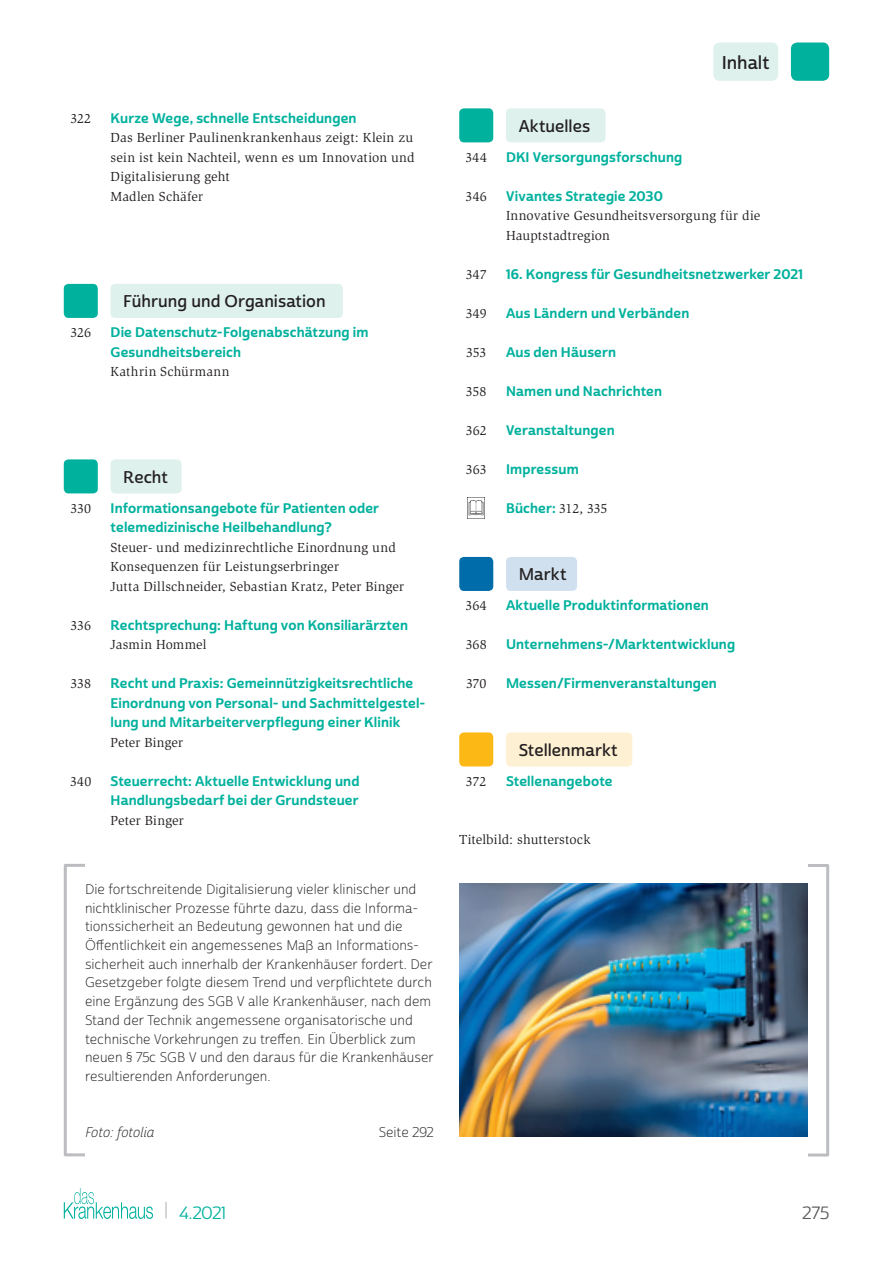
<style>
.page{position:relative;width:893px;height:1263px;background:#fff}
.page>*{position:absolute;margin:0;border:0;box-sizing:border-box;transform-origin:0 0}
.t1{font:18px "Cabrito Sans Nor Dem";letter-spacing:-.005em;color:#231f20}
.t2{font:17.25px "Cabrito Sans Nor Reg";color:#00b19d}
.t3{font:17.25px "Cabrito Sans Nor Reg";color:#57585a}
.t4{font:16.5px "Cabrito Sans Nor Dem";letter-spacing:.005em;color:#231f20}
.t5{font:13.5px/19.5px "Cabrito Sans Nor Bol";letter-spacing:.01em;color:#00b19d}
.t6{font:13.5px/18.8px "Cabrito Sans Nor Lig";color:#231f20}
.t7{font:13.5px/19.5px "Slimbach Std";letter-spacing:.015em;color:#231f20}
.t8{font:13.5px "Slimbach Std";letter-spacing:.035em;color:#231f20}
.t9{font:13.5px "Cabrito Sans Nor Lig It";color:#231f20}
.s1{font-family:"Slimbach Std";color:#231f20}
.s2{font-size:18.9px;color:#bcbdc0}
</style>
<div class="page">
<svg style="left:64px;top:1188px;width:89px;height:31px"></svg>
<div style="left:791px;top:43px;width:38px;height:38px;background:#00b19d;border-radius:6px"></div>
<div style="left:64px;top:864px;width:23px;height:292px;border:3px solid #bcbdc0"></div>
<div style="left:713px;top:43px;width:65px;height:38px;background:#def1ed;border-radius:6px"></div>
<div style="left:806px;top:864px;width:23px;height:292px;border:3px solid #bcbdc0"></div>
<img style="left:459px;top:883px;width:349px;height:254px">
<div style="left:111px;top:284px;width:232px;height:34px;background:#def1ed;border-radius:5px"></div>
<div style="left:64px;top:284px;width:34px;height:34px;background:#00b19d;border-radius:5px"></div>
<div style="left:111px;top:459px;width:71px;height:34px;background:#def1ed;border-radius:5px"></div>
<div style="left:64px;top:459px;width:34px;height:34px;background:#00b19d;border-radius:5px"></div>
<div style="left:506px;top:108px;width:99px;height:34px;background:#def1ed;border-radius:5px"></div>
<div style="left:459px;top:108px;width:34px;height:34px;background:#00b19d;border-radius:5px"></div>
<img style="left:468px;top:498px;width:17px;height:21px">
<div style="left:506px;top:557px;width:71px;height:34px;background:#d1e0ef;border-radius:5px"></div>
<div style="left:459px;top:557px;width:34px;height:34px;background:#006daa;border-radius:5px"></div>
<div style="left:506px;top:732px;width:126px;height:34px;background:#fef0d3;border-radius:5px"></div>
<div style="left:459px;top:732px;width:34px;height:34px;background:#fcb814;border-radius:5px"></div>
<p class="t7" style="left:70px;top:109px;width:22px">322</p>
<p class="t5" style="left:111px;top:109px;width:247px">Kurze Wege, schnelle Entscheidungen</p>
<p class="t7" style="left:111px;top:128px;width:306px">Das Berliner Paulinenkrankenhaus zeigt: Klein zu sein ist kein Nachteil, wenn es um Innovation und Digitalisierung geht<br>Madlen Schäfer</p>
<p class="t4" style="left:123px;top:291px;width:204px">Führung und Organisation</p>
<p class="t7" style="left:70px;top:323px;width:22px">326</p>
<p class="t5" style="left:111px;top:323px;width:259px">Die Datenschutz-Folgenabschätzung im<br>Gesundheitsbereich</p>
<p class="t8" style="left:111px;top:364px;width:120px">Kathrin Schürmann</p>
<p class="t4" style="left:123px;top:467px;width:46px">Recht</p>
<p class="t7" style="left:71px;top:499px;width:22px">330</p>
<p class="t5" style="left:111px;top:499px;width:270px">Informationsangebote für Patienten oder telemedizinische Heilbehandlung?</p>
<p class="t7" style="left:111px;top:538px;width:295px">Steuer- und medizinrechtliche Einordnung und<br>Konsequenzen für Leistungserbringer<br>Jutta Dillschneider, Sebastian Kratz, Peter Binger</p>
<p class="t7" style="left:71px;top:616px;width:22px">336</p>
<p class="t5" style="left:111px;top:616px;width:299px">Rechtsprechung: Haftung von Konsiliarärzten</p>
<p class="t7" style="left:111px;top:635px;width:98px">Jasmin Hommel</p>
<p class="t7" style="left:71px;top:674px;width:22px">338</p>
<p class="t5" style="left:111px;top:674px;width:316px">Recht und Praxis: Gemeinnützigkeitsrechtliche<br>Einordnung von Personal- und Sachmittelgestel&shy;lung und Mitarbeiterverpflegung einer Klinik</p>
<p class="t7" style="left:111px;top:733px;width:74px">Peter Binger</p>
<p class="t7" style="left:70px;top:772px;width:23px">340</p>
<p class="t5" style="left:111px;top:772px;width:251px">Steuerrecht: Aktuelle Entwicklung und<br>Handlungsbedarf bei der Grundsteuer</p>
<p class="t7" style="left:111px;top:811px;width:75px">Peter Binger</p>
<p class="t6" style="left:85px;top:880px;width:350px">Die fortschreitende Digitalisierung vieler klinischer und nichtklinischer Prozesse führte dazu, dass die Informa&shy;tionssicherheit an Bedeutung gewonnen hat und die Öffentlichkeit ein angemessenes Maß an Informations&shy;sicherheit auch innerhalb der Krankenhäuser fordert. Der Gesetzgeber folgte diesem Trend und verpflichtete durch eine Ergänzung des SGB V alle Krankenhäuser, nach dem Stand der Technik angemessene organisatorische und technische Vorkehrungen zu treffen. Ein Überblick zum neuen § 75c SGB V und den daraus für die Krankenhäuser resultierenden Anforderungen.</p>
<p class="t9" style="left:85px;top:1124px;width:71px">Foto: fotolia</p>
<p class="t6" style="left:379px;top:1123px;width:57px">Seite 292</p>
<p class="t4" style="left:519px;top:116px;width:73px">Aktuelles</p>
<h1 class="t1" style="left:722px;top:51px;width:49px">Inhalt</h1>
<p class="t7" style="left:465px;top:148px;width:23px">344</p>
<p class="t5" style="left:506px;top:148px;width:178px">DKI Versorgungsforschung</p>
<p class="t7" style="left:465px;top:187px;width:23px">346</p>
<p class="t5" style="left:506px;top:187px;width:158px">Vivantes Strategie 2030</p>
<p class="t7" style="left:506px;top:206px;width:256px">Innovative Gesundheitsversorgung für die<br>Hauptstadtregion</p>
<p class="t7" style="left:466px;top:265px;width:22px">347</p>
<p class="t5" style="left:506px;top:265px;width:298px">16. Kongress für Gesundheitsnetzwerker 2021</p>
<p class="t7" style="left:466px;top:304px;width:23px">349</p>
<p class="t5" style="left:506px;top:304px;width:185px">Aus Ländern und Verbänden</p>
<p class="t7" style="left:466px;top:343px;width:22px">353</p>
<p class="t5" style="left:506px;top:343px;width:112px">Aus den Häusern</p>
<p class="t7" style="left:466px;top:382px;width:22px">358</p>
<p class="t5" style="left:506px;top:382px;width:158px">Namen und Nachrichten</p>
<p class="t7" style="left:466px;top:421px;width:22px">362</p>
<p class="t5" style="left:506px;top:421px;width:110px">Veranstaltungen</p>
<p class="t7" style="left:466px;top:460px;width:22px">363</p>
<p class="t5" style="left:506px;top:460px;width:74px">Impressum</p>
<p class="t5" style="left:506px;top:499px;width:103px">Bücher: <span class="s1">312, 335</span></p>
<p class="t4" style="left:519px;top:564px;width:49px">Markt</p>
<p class="t7" style="left:466px;top:596px;width:23px">364</p>
<p class="t5" style="left:506px;top:596px;width:204px">Aktuelle Produktinformationen</p>
<p class="t7" style="left:466px;top:635px;width:23px">368</p>
<p class="t5" style="left:506px;top:635px;width:231px">Unternehmens-/Marktentwicklung</p>
<p class="t7" style="left:466px;top:674px;width:22px">370</p>
<p class="t5" style="left:506px;top:674px;width:212px">Messen/Firmenveranstaltungen</p>
<p class="t4" style="left:519px;top:740px;width:100px">Stellenmarkt</p>
<p class="t7" style="left:466px;top:772px;width:22px">372</p>
<p class="t5" style="left:506px;top:772px;width:108px">Stellenangebote</p>
<p class="t7" style="left:459px;top:830px;width:133px">Titelbild: shutterstock</p>
<p class="t2" style="left:164px;top:1202px;width:63px"><span class="s2">|</span> 4.2021</p>
<p class="t3" style="left:802px;top:1202px;width:28px">275</p>
</div>
